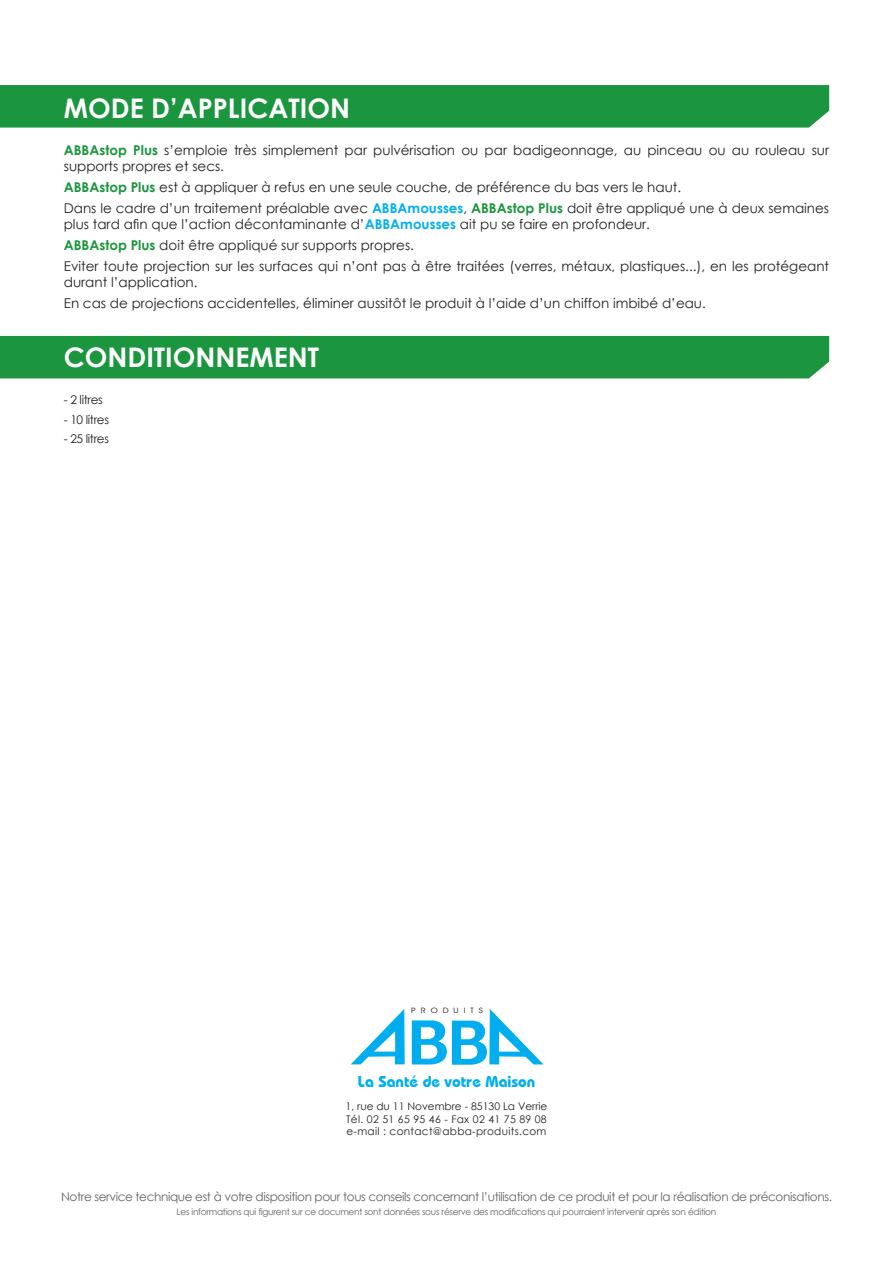
<style>
.page{position:relative;width:893px;height:1263px;background:#fff}
.page>*{position:absolute;margin:0;border:0;box-sizing:border-box;transform-origin:0 0}
.t1{font:700 27px "Century Gothic";color:#fff}
.t2{font:700 15.75px "Bauhaus IT Cby BT";color:#00aeef}
.t3{font:13.5px/20.7px "Century Gothic";color:#231f20}
.t4{font:12px "Century Gothic";letter-spacing:-.03em;color:#636366}
.t5{font:12px "Century Gothic";letter-spacing:-.03em;color:#231f20}
.t6{font:10.5px/12.6px "Century Gothic";letter-spacing:.03em;color:#231f20;text-align:justify}
.t7{font:9px "Century Gothic";letter-spacing:-.03em;color:#636366}
.t8{font:7.5px "Avant Garde IT Cby BT";letter-spacing:.565em;color:#231f20;scale:1.19 1}
.s1{font-weight:700;color:#1b953e}
.s2{font-weight:700;color:#00aeef}
</style>
<div class="page">
<div style="left:0;top:336px;width:829px;height:42px;background:#1b953e"></div>
<div style="left:0;top:85px;width:829px;height:43px;background:#1b953e"></div>
<svg style="left:351px;top:1009px;width:54px;height:55px"></svg>
<svg style="left:412px;top:1009px;width:131px;height:56px"></svg>
<h1 class="t1" style="left:64px;top:88px;width:129px">MODE d’appli</h1>
<h1 class="t1" style="left:247px;top:88px;width:38px">cation</h1>
<p class="t3" style="left:64px;top:141px;width:767px;line-height:16.5px"><span class="s1">ABBAstop Plus</span> s’emploie très simplement par pulvérisation ou par badigeonnage, au pinceau ou au rouleau sur supports propres et secs.</p>
<p class="t3" style="left:64px;top:177px;width:767px"><span class="s1">ABBAstop Plus</span> est à appliquer à refus en une seule couche, de préférence du bas vers le haut.<br>Dans le cadre d’un traitement préalable avec <span class="s2">ABBAmousses</span>, <span class="s1">ABBAstop Plus</span> doit être appliqué une à deux semaines</p>
<p class="t3" style="left:64px;top:214px;width:767px">plus tard afin que l’action décontaminante d’<span class="s2">ABBAmousses</span> ait pu se faire en profondeur.<br><span class="s1">ABBAstop Plus</span> doit être appliqué sur supports propres.<br>Eviter toute projection sur les surfaces qui n’ont pas à être traitées (verres, métaux, plastiques...), en les protégeant</p>
<p class="t3" style="left:64px;top:272px;width:644px">durant l’application.<br>En cas de projections accidentelles, éliminer aussitôt le produit à l’aide d’un chiffon imbibé d’eau.</p>
<h1 class="t1" style="left:64px;top:336px;width:39px">conditionnement</h1>
<p class="t5" style="left:64px;top:392px;width:40px">- 2 litres</p>
<p class="t5" style="left:64px;top:411px;width:47px">- 10 litres</p>
<p class="t5" style="left:64px;top:430px;width:47px">- 25 litres</p>
<p class="t8" style="left:411px;top:1006px;width:62px">PRODUITS</p>
<p class="t2" style="left:358px;top:1071px;width:179px">La Santé de votre Maison</p>
<p class="t6" style="left:346px;top:1100px;width:203px">1, rue du 11 Novembre - 85130 La Verrie Tél. 02 51 65 95 46 - Fax 02 41 75 89 08 e-mail : contact@abba-produits.com</p>
<p class="t4" style="left:61px;top:1188px;width:772px">Notre service technique est à votre disposition pour tous conseils concernant l’utilisation de ce produit et pour la réalisation de préconisations.</p>
<p class="t7" style="left:177px;top:1205px;width:541px">Les informations qui figurent sur ce document sont données sous réserve des modifications qui pourraient intervenir après son édition</p>
</div>
